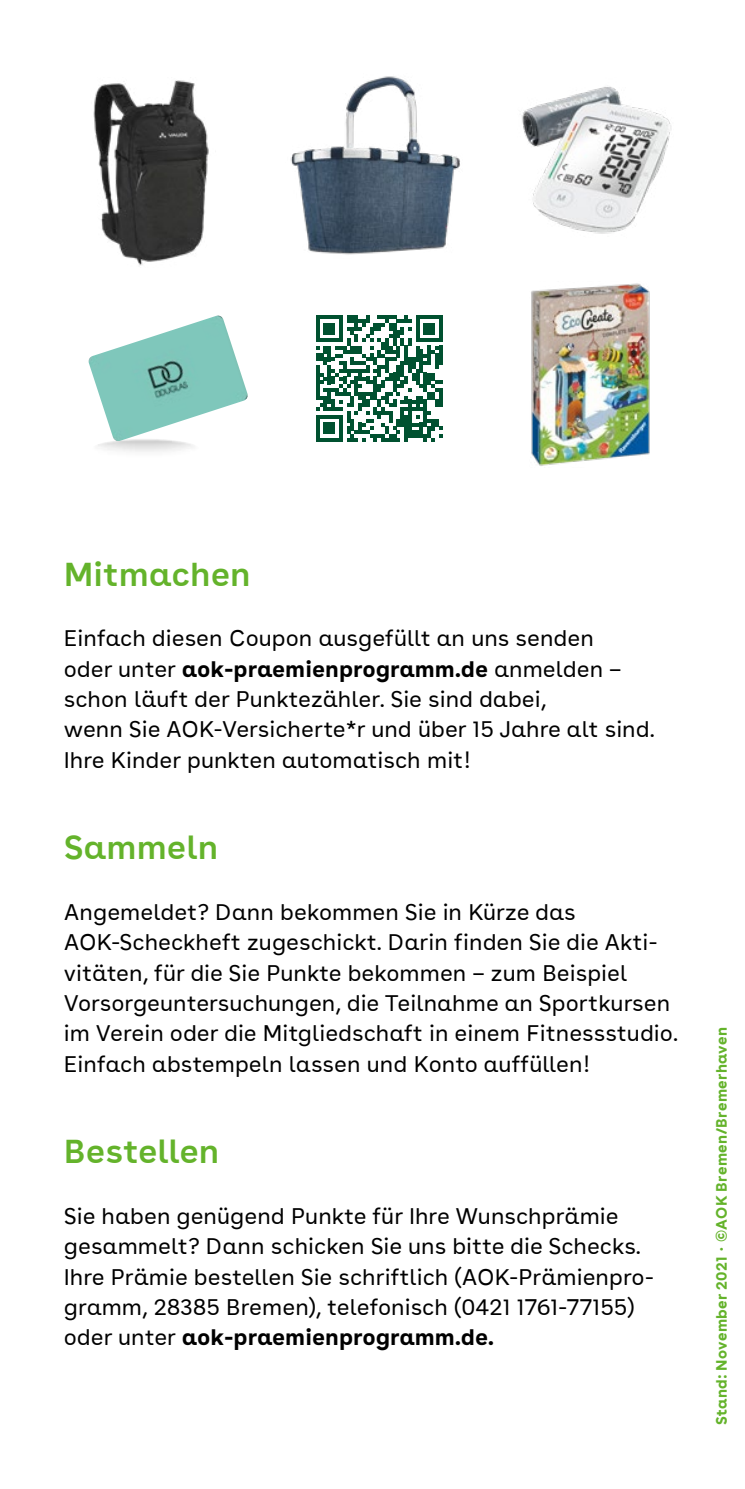
<style>
.page{position:relative;width:745px;height:1489px;background:#fff}
.page>*{position:absolute;margin:0;border:0;box-sizing:border-box;transform-origin:0 0}
.t1{font:600 33.75px "AOK Buenos Aires Text";color:#64b32b}
.t2{font:22.5px/30.5px "AOK Buenos Aires Text";color:#000}
.t3{font:700 15px "AOK Buenos Aires";letter-spacing:.025em;color:#64b32b}
.s1{font-weight:700}
</style>
<div class="page">
<img style="left:93px;top:80px;width:116px;height:186px">
<svg style="left:91px;top:438px;width:109px;height:22px;fill:#f6f6f6"></svg>
<img style="left:88px;top:315px;width:160px;height:127px">
<img style="left:290px;top:76px;width:170px;height:179px">
<img style="left:521px;top:86px;width:151px;height:148px">
<img style="left:531px;top:283px;width:119px;height:183px">
<svg style="left:316px;top:315px;width:126px;height:127px"></svg>
<h1 class="t1" style="left:64px;top:545px;width:188px">Mitmachen</h1>
<p class="t2" style="left:64px;top:621px;width:592px">Einfach diesen Coupon ausgefüllt an uns senden<br>oder unter <span class="s1">aok-praemienprogramm.de</span> anmelden – schon läuft der Punktezähler. Sie sind dabei,<br>wenn Sie AOK-Versicherte*r und über 15 Jahre alt sind.<br>Ihre Kinder punkten automatisch mit!</p>
<h1 class="t1" style="left:64px;top:818px;width:156px">Sammeln</h1>
<p class="t2" style="left:64px;top:894px;width:615px">Angemeldet? Dann bekommen Sie in Kürze das AOK-Scheckheft zugeschickt. Darin finden Sie die Akti&shy;vitäten, für die Sie Punkte bekommen – zum Beispiel Vorsorgeuntersuchungen, die Teilnahme an Sportkursen im Verein oder die Mitgliedschaft in einem Fitnessstudio.<br>Einfach abstempeln lassen und Konto auffüllen!</p>
<h1 class="t1" style="left:64px;top:1122px;width:157px">Bestellen</h1>
<p class="t2" style="left:64px;top:1198px;width:591px">Sie haben genügend Punkte für Ihre Wunschprämie gesammelt? Dann schicken Sie uns bitte die Schecks.<br>Ihre Prämie bestellen Sie schriftlich (AOK-Prämienpro&shy;gramm, 28385 Bremen), telefonisch (0421 1761-77155) oder unter <span class="s1">aok-praemienprogramm.de.</span></p>
<p class="t3" style="left:708px;top:1424px;width:399px;rotate:-90deg">Stand: November 2021 · ©AOK Bremen/Bremerhaven</p>
</div>
